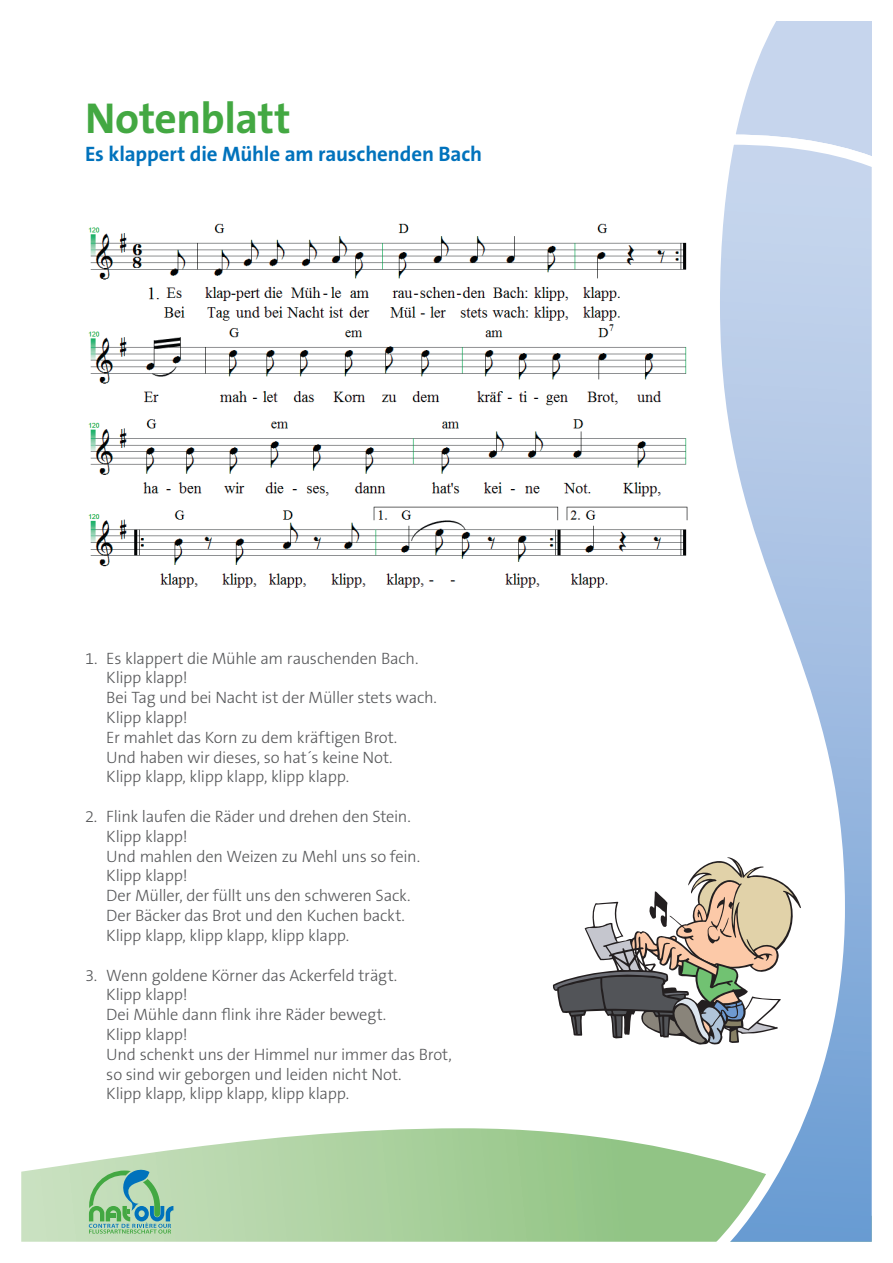
<style>
.page{position:relative;width:893px;height:1263px;background:#fff}
.page>*{position:absolute;margin:0;border:0;box-sizing:border-box;transform-origin:0 0}
.t1{font:700 43.5px "The Sans B7";letter-spacing:-.01em;color:#43a842}
.t2{font:700 21px "The Sans B7";letter-spacing:-.01em;color:#0072bc}
.t3{font:300 16.5px/19.8px "The Sans B3";letter-spacing:-.015em;color:#57585a}
</style>
<div class="page">
<svg style="left:21px;top:1128px;width:676px;height:114px"></svg>
<svg style="left:737px;top:21px;width:135px;height:108px"></svg>
<svg style="left:697px;top:129px;width:175px;height:1113px"></svg>
<svg style="left:89px;top:1169px;width:84px;height:64px"></svg>
<svg style="left:553px;top:857px;width:248px;height:188px"></svg>
<img style="left:88px;top:223px;width:600px;height:365px">
<h1 class="t1" style="left:85px;top:95px;width:207px">Notenblatt</h1>
<p class="t2" style="left:85px;top:143px;width:399px">Es klappert die Mühle am rauschenden Bach</p>
<p class="t3" style="left:106px;top:649px;width:332px;text-indent:-21px">1. Es klappert die Mühle am rauschenden Bach.<br>Klipp klapp!<br>Bei Tag und bei Nacht ist der Müller stets wach.<br>Klipp klapp!<br>Er mahlet das Korn zu dem kräftigen Brot.<br>Und haben wir dieses, so hat´s keine Not.<br>Klipp klapp, klipp klapp, klipp klapp.</p>
<p class="t3" style="left:106px;top:807px;width:315px;text-indent:-21px">2. Flink laufen die Räder und drehen den Stein.<br>Klipp klapp!<br>Und mahlen den Weizen zu Mehl uns so fein.<br>Klipp klapp!<br>Der Müller, der füllt uns den schweren Sack.<br>Der Bäcker das Brot und den Kuchen backt.<br>Klipp klapp, klipp klapp, klipp klapp.</p>
<p class="t3" style="left:106px;top:966px;width:347px;text-indent:-21px">3. Wenn goldene Körner das Ackerfeld trägt.<br>Klipp klapp!<br>Dei Mühle dann flink ihre Räder bewegt.<br>Klipp klapp!<br>Und schenkt uns der Himmel nur immer das Brot, so sind wir geborgen und leiden nicht Not.<br>Klipp klapp, klipp klapp, klipp klapp.</p>
</div>
